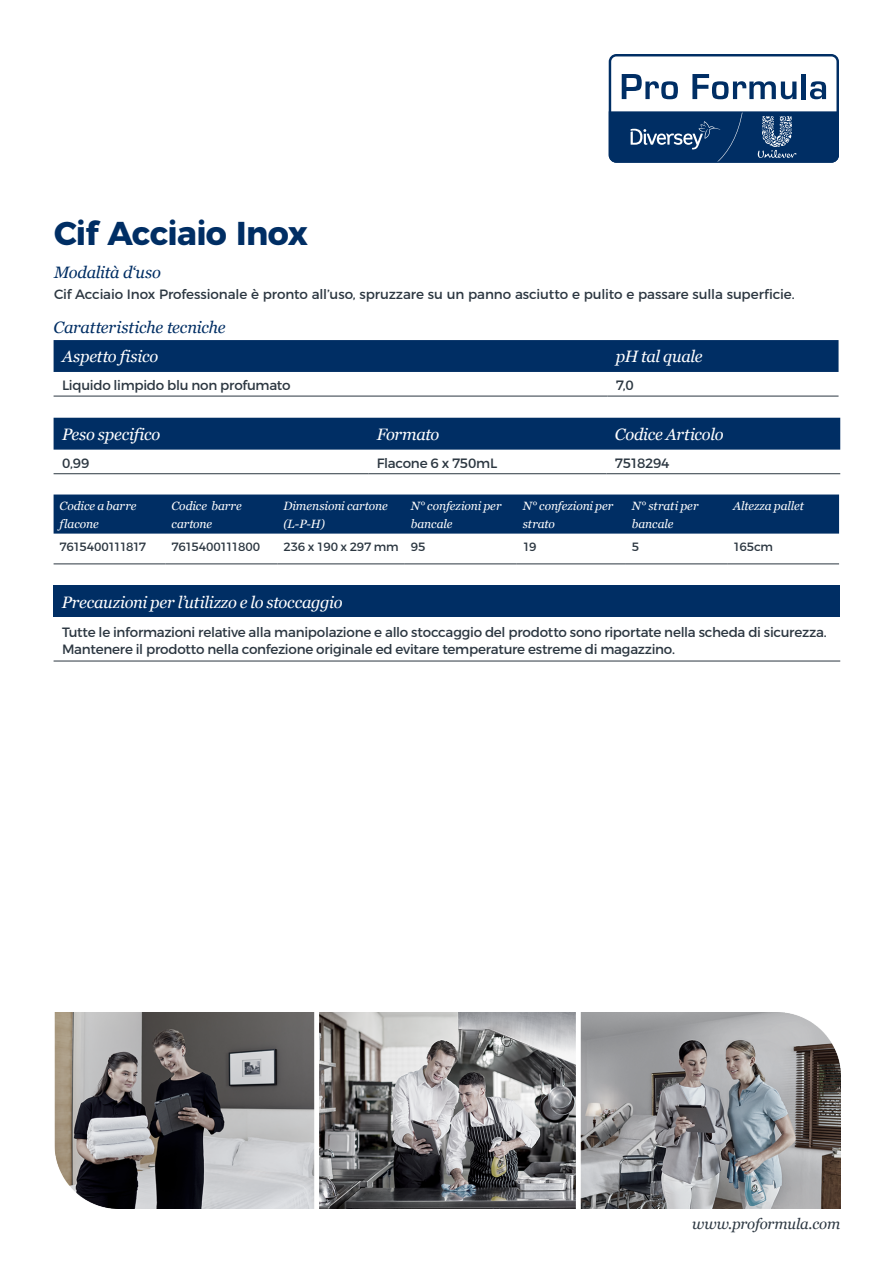
<style>
.page{position:relative;width:893px;height:1263px;background:#fff}
.page>*{position:absolute;margin:0;border:0;box-sizing:border-box;transform-origin:0 0}
.Product_Head_Blue_Pa{font:700 33px "Montserrat";letter-spacing:-.025em;color:#002e64}
.Table_Heads_Bold_Whi{font:italic 16.5px "Georgia";letter-spacing:-.015em;color:#fff}
.Subheads_Blue{font:italic 16.5px "Georgia";letter-spacing:-.015em;color:#002e64}
.t1{font:italic 15px "Georgia";letter-spacing:-.01em;color:#2c3741}
.Table_Text_Black{font:13.5px/16.5px "Montserrat";letter-spacing:-.02em;color:#2c3741}
.Text_Regular_No_Bull{font:13.5px "Montserrat";letter-spacing:-.01em;color:#2c3741}
.Table_Heads_Bold_Whi-2{font:italic 12px/18px "Georgia";letter-spacing:-.005em;color:#fff}
.Table_Text_Black-2{font:12px "Montserrat";letter-spacing:-.045em;color:#2c3741}
.Table_Text_Black-3{font:12px "Montserrat";letter-spacing:-.065em;color:#2c3741}
.Table_Text_Black-4{font:12px "Montserrat";letter-spacing:-.025em;color:#2c3741}
</style>
<div class="page">
<svg style="left:609px;top:54px;width:230px;height:109px"></svg>
<img style="left:54px;top:1012px;width:786px;height:197px">
<div style="left:54px;top:585px;width:786px;height:31px;background:#002e64"></div>
<hr style="left:54px;top:661px;width:786px;height:1px;background:#2c3741">
<div style="left:54px;top:418px;width:786px;height:32px;background:#002e64"></div>
<hr style="left:54px;top:473px;width:314px;height:1px;background:#2c3741">
<hr style="left:368px;top:473px;width:238px;height:1px;background:#2c3741">
<hr style="left:606px;top:473px;width:234px;height:1px;background:#2c3741">
<div style="left:54px;top:340px;width:784px;height:32px;background:#002e64"></div>
<hr style="left:54px;top:396px;width:553px;height:1px;background:#2c3741">
<hr style="left:607px;top:396px;width:231px;height:1px;background:#2c3741">
<div style="left:54px;top:494px;width:785px;height:40px;background:#002e64"></div>
<hr style="left:54px;top:563px;width:111px;height:1px;background:#2c3741">
<hr style="left:165px;top:563px;width:112px;height:1px;background:#2c3741">
<hr style="left:277px;top:563px;width:128px;height:1px;background:#2c3741">
<hr style="left:405px;top:563px;width:112px;height:1px;background:#2c3741">
<hr style="left:517px;top:563px;width:109px;height:1px;background:#2c3741">
<hr style="left:626px;top:563px;width:101px;height:1px;background:#2c3741">
<hr style="left:727px;top:563px;width:112px;height:1px;background:#2c3741">
<p class="Product_Head_Blue_Pa" style="left:54px;top:206px;width:255px">Cif Acciaio Inox</p>
<p class="Subheads_Blue" style="left:54px;top:262px;width:108px">Modalità d‘uso</p>
<p class="Text_Regular_No_Bull" style="left:54px;top:283px;width:742px">Cif Acciaio Inox Professionale è pronto all’uso, spruzzare su un panno asciutto e pulito e passare sulla superficie.</p>
<p class="Subheads_Blue" style="left:54px;top:316px;width:174px">Caratteristiche tecniche</p>
<p class="Table_Heads_Bold_Whi" style="left:62px;top:346px;width:98px">Aspetto fisico</p>
<p class="Table_Heads_Bold_Whi" style="left:616px;top:346px;width:88px">pH tal quale</p>
<p class="Table_Text_Black" style="left:62px;top:376px;width:230px">Liquido limpido blu non profumato</p>
<p class="Table_Text_Black" style="left:616px;top:376px;width:19px">7,0</p>
<p class="Table_Heads_Bold_Whi" style="left:62px;top:424px;width:100px">Peso specifico</p>
<p class="Table_Heads_Bold_Whi" style="left:377px;top:424px;width:64px">Formato</p>
<p class="Table_Heads_Bold_Whi" style="left:615px;top:424px;width:110px">Codice Articolo</p>
<p class="Table_Text_Black" style="left:62px;top:454px;width:29px">0,99</p>
<p class="Table_Text_Black" style="left:377px;top:454px;width:122px">Flacone 6 x 750mL</p>
<p class="Table_Text_Black" style="left:615px;top:454px;width:56px">7518294</p>
<p class="Table_Heads_Bold_Whi-2" style="left:60px;top:497px;width:78px">Codice a barre flacone</p>
<p class="Table_Heads_Bold_Whi-2" style="left:171px;top:497px;width:72px">Codice barre cartone</p>
<p class="Table_Heads_Bold_Whi-2" style="left:283px;top:497px;width:106px">Dimensioni cartone (L-P-H)</p>
<p class="Table_Heads_Bold_Whi-2" style="left:411px;top:497px;width:92px">N° confezioni per bancale</p>
<p class="Table_Heads_Bold_Whi-2" style="left:523px;top:497px;width:92px">N° confezioni per strato</p>
<p class="Table_Heads_Bold_Whi-2" style="left:632px;top:497px;width:68px">N° strati per bancale</p>
<p class="Table_Heads_Bold_Whi-2" style="left:733px;top:497px;width:72px">Altezza pallet</p>
<p class="Table_Text_Black-3" style="left:60px;top:537px;width:88px">7615400111817</p>
<p class="Table_Text_Black-2" style="left:171px;top:537px;width:90px">7615400111800</p>
<p class="Table_Text_Black-4" style="left:283px;top:537px;width:117px">236 x 190 x 297 mm</p>
<p class="Table_Text_Black-2" style="left:411px;top:537px;width:16px">95</p>
<p class="Table_Text_Black-2" style="left:523px;top:537px;width:15px">19</p>
<p class="Table_Text_Black-2" style="left:632px;top:537px;width:9px">5</p>
<p class="Table_Text_Black-2" style="left:733px;top:537px;width:41px">165cm</p>
<p class="Table_Heads_Bold_Whi" style="left:62px;top:592px;width:282px">Precauzioni per l’utilizzo e lo stoccaggio</p>
<p class="Table_Text_Black" style="left:62px;top:623px;width:766px">Tutte le informazioni relative alla manipolazione e allo stoccaggio del prodotto sono riportate nella scheda di sicurezza.<br>Mantenere il prodotto nella confezione originale ed evitare temperature estreme di magazzino.</p>
<p class="t1" style="left:692px;top:1215px;width:150px">www.proformula.com</p>
</div>
